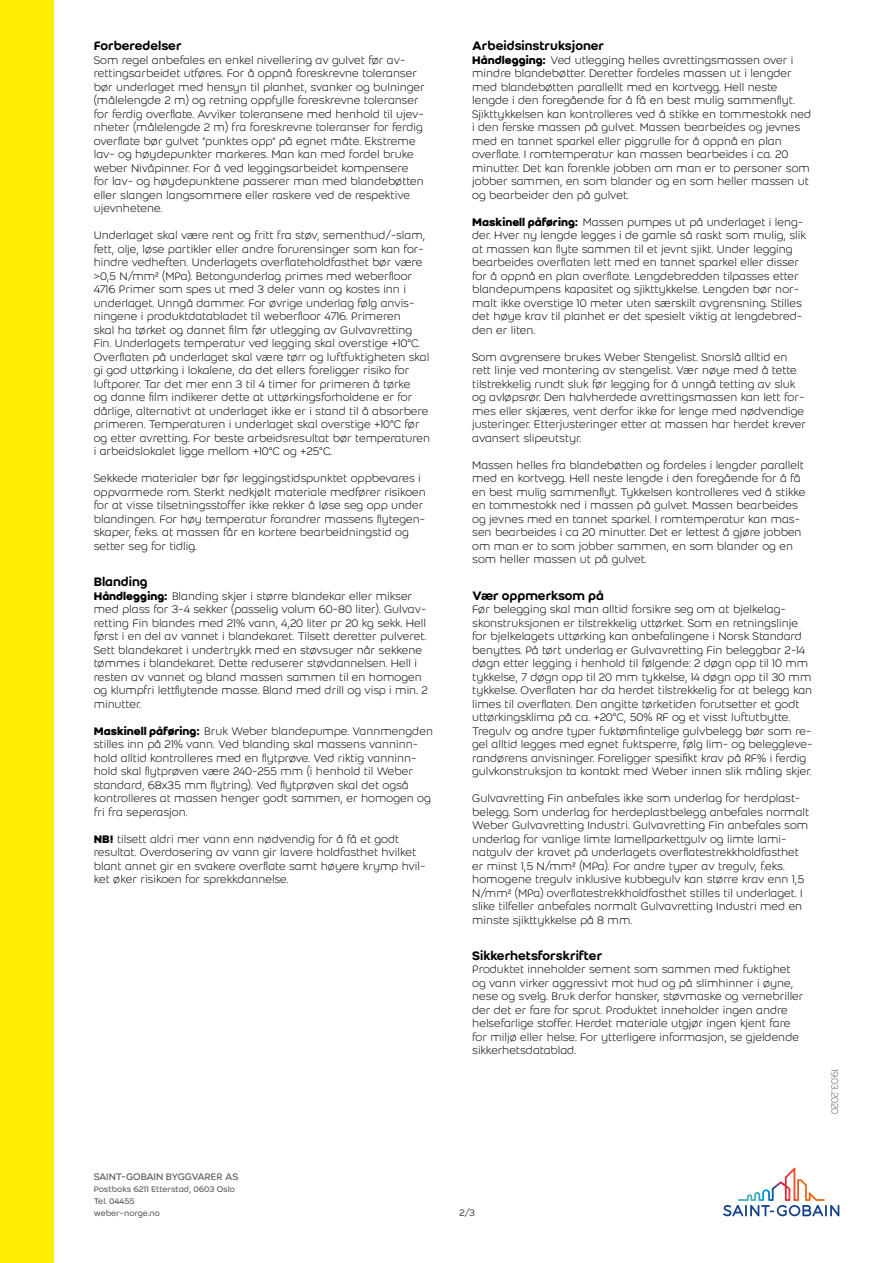
<style>
.page{position:relative;width:893px;height:1263px;background:#fff}
.page>*{position:absolute;margin:0;border:0;box-sizing:border-box;transform-origin:0 0}
.t1{font:500 13.5px "Weber";color:#000}
.t2{font:300 12px/13.5px "Weber";color:#000}
.t3{font:10.5px "Weber";letter-spacing:-.025em;color:#646363}
.t4{font:300 10.5px "Weber";letter-spacing:-.02em;color:#646363}
.t5{font:9px/12px "Weber";color:#646363}
.s1{font-weight:700}
</style>
<div class="page">
<div style="left:0;top:0;width:54px;height:1263px;background:#ffed00"></div>
<svg style="left:723px;top:1168px;width:116px;height:48px"></svg>
<p class="t1" style="left:94px;top:36px;width:89px">Forberedelser</p>
<p class="t2" style="left:94px;top:53px;width:332px">Som regel anbefales en enkel nivellering av gulvet før av&shy;rettingsarbeidet utføres. For å oppnå foreskrevne toleranser bør underlaget med hensyn til planhet, svanker og bulninger (målelengde 2 m) og retning oppfylle foreskrevne toleranser for ferdig overflate. Avviker toleransene med henhold til ujev&shy;nheter (målelengde 2 m) fra foreskrevne toleranser for ferdig overflate bør gulvet ”punktes opp” på egnet måte. Ekstreme lav- og høydepunkter markeres. Man kan med fordel bruke weber Nivåpinner. For å ved leggingsarbeidet kompensere for lav- og høydepunktene passerer man med blandebøtten eller slangen langsommere eller raskere ved de respektive ujevnhetene.</p>
<p class="t2" style="left:94px;top:228px;width:338px">Underlaget skal være rent og fritt fra støv, sementhud/-slam, fett, olje, løse partikler eller andre forurensinger som kan for&shy;hindre vedheften. Underlagets overflateholdfasthet bør være &gt;0,5 N/mm² (MPa). Betongunderlag primes med weberfloor 4716 Primer som spes ut med 3 deler vann og kostes inn i underlaget. Unngå dammer. For øvrige underlag følg anvis&shy;ningene i produktdatabladet til weberfloor 4716. Primeren<br>skal ha tørket og dannet film før utlegging av Gulvavretting Fin. Underlagets temperatur ved legging skal overstige +10°C.<br>Overflaten på underlaget skal være tørr og luftfuktigheten skal gi god uttørking i lokalene, da det ellers foreligger risiko for luftporer. Tar det mer enn 3 til 4 timer for primeren å tørke<br>og danne film indikerer dette at uttørkingsforholdene er for dårlige, alternativt at underlaget ikke er i stand til å absorbere primeren. Temperaturen i underlaget skal overstige +10°C før og etter avretting. For beste arbeidsresultat bør temperaturen i arbeidslokalet ligge mellom +10°C og +25°C.</p>
<p class="t2" style="left:94px;top:471px;width:334px">Sekkede materialer bør før leggingstidspunktet oppbevares i oppvarmede rom. Sterkt nedkjølt materiale medfører risikoen for at visse tilsetningsstoffer ikke rekker å løse seg opp under blandingen. For høy temperatur forandrer massens flytegen&shy;skaper, f.eks. at massen får en kortere bearbeidningstid og setter seg for tidlig.</p>
<p class="t1" style="left:94px;top:572px;width:56px">Blanding</p>
<p class="t2" style="left:94px;top:589px;width:335px"><span class="s1">Håndlegging:</span> Blanding skjer i større blandekar eller mikser med plass for 3-4 sekker (passelig volum 60-80 liter). Gulvav&shy;retting Fin blandes med 21% vann, 4,20 liter pr 20 kg sekk. Hell først i en del av vannet i blandekaret. Tilsett deretter pulveret.<br>Sett blandekaret i undertrykk med en støvsuger når sekkene tømmes i blandekaret. Dette reduserer støvdannelsen. Hell i resten av vannet og bland massen sammen til en homogen og klumpfri lettflytende masse. Bland med drill og visp i min. 2 minutter.</p>
<p class="t2" style="left:94px;top:724px;width:341px"><span class="s1">Maskinell påføring:</span> Bruk Weber blandepumpe. Vannmengden stilles inn på 21% vann. Ved blanding skal massens vanninn&shy;hold alltid kontrolleres med en flytprøve. Ved riktig vanninn&shy;hold skal flytprøven være 240-255 mm (i henhold til Weber standard, 68x35 mm flytring). Ved flytprøven skal det også kontrolleres at massen henger godt sammen, er homogen og fri fra seperasjon.</p>
<p class="t2" style="left:94px;top:832px;width:333px"><span class="s1">NB!</span> tilsett aldri mer vann enn nødvendig for å få et godt resultat. Overdosering av vann gir lavere holdfasthet hvilket blant annet gir en svakere overflate samt høyere krymp hvil&shy;ket øker risikoen for sprekkdannelse.</p>
<p class="t3" style="left:94px;top:1169px;width:146px">SAINT-GOBAIN BYGGVARER AS</p>
<p class="t5" style="left:94px;top:1183px;width:143px">Postboks 6211 Etterstad, 0603 Oslo<br>Tel. 04455<br>weber-norge.no</p>
<p class="t1" style="left:472px;top:36px;width:134px">Arbeidsinstruksjoner</p>
<p class="t2" style="left:472px;top:53px;width:341px"><span class="s1">Håndlegging:</span> Ved utlegging helles avrettingsmassen over i mindre blandebøtter. Deretter fordeles massen ut i lengder med blandebøtten parallellt med en kortvegg. Hell neste lengde i den foregående for å få en best mulig sammenflyt.<br>Sjikttykkelsen kan kontrolleres ved å stikke en tommestokk ned i den ferske massen på gulvet. Massen bearbeides og jevnes med en tannet sparkel eller piggrulle for å oppnå en plan overflate. I romtemperatur kan massen bearbeides i ca. 20 minutter. Det kan forenkle jobben om man er to personer som jobber sammen, en som blander og en som heller massen ut og bearbeider den på gulvet.</p>
<p class="t2" style="left:472px;top:215px;width:335px"><span class="s1">Maskinell påføring:</span> Massen pumpes ut på underlaget i leng&shy;der. Hver ny lengde legges i de gamle så raskt som mulig, slik at massen kan flyte sammen til et jevnt sjikt. Under legging bearbeides overflaten lett med en tannet sparkel eller disser for å oppnå en plan overflate. Lengdebredden tilpasses etter blandepumpens kapasitet og sjikttykkelse. Lengden bør nor&shy;malt ikke overstige 10 meter uten særskilt avgrensning. Stilles det høye krav til planhet er det spesielt viktig at lengdebred&shy;den er liten.</p>
<p class="t2" style="left:472px;top:350px;width:335px">Som avgrensere brukes Weber Stengelist. Snorslå alltid en rett linje ved montering av stengelist. Vær nøye med å tette tilstrekkelig rundt sluk før legging for å unngå tetting av sluk og avløpsrør. Den halvherdede avrettingsmassen kan lett for&shy;mes eller skjæres, vent derfor ikke for lenge med nødvendige justeringer. Etterjusteringer etter at massen har herdet krever avansert slipeutstyr.</p>
<p class="t2" style="left:472px;top:458px;width:335px">Massen helles fra blandebøtten og fordeles i lengder parallelt med en kortvegg. Hell neste lengde i den foregående for å få en best mulig sammenflyt. Tykkelsen kontrolleres ved å stikke en tommestokk ned i massen på gulvet. Massen bearbeides og jevnes med en tannet sparkel. I romtemperatur kan mas&shy;sen bearbeides i ca 20 minutter. Det er lettest å gjøre jobben om man er to som jobber sammen, en som blander og en som heller massen ut på gulvet.</p>
<p class="t1" style="left:472px;top:585px;width:133px">Vær oppmerksom på</p>
<p class="t2" style="left:472px;top:602px;width:342px">Før belegging skal man alltid forsikre seg om at bjelkelag&shy;skonstruksjonen er tilstrekkelig uttørket. Som en retningslinje for bjelkelagets uttørking kan anbefalingene i Norsk Standard benyttes. På tørt underlag er Gulvavretting Fin beleggbar 2-14 døgn etter legging i henhold til følgende: 2 døgn opp til 10 mm tykkelse, 7 døgn opp til 20 mm tykkelse, 14 døgn opp til 30 mm tykkelse. Overflaten har da herdet tilstrekkelig for at belegg kan limes til overflaten. Den angitte tørketiden forutsetter et godt uttørkingsklima på ca. +20°C, 50% RF og et visst luftutbytte.<br>Tregulv og andre typer fuktømfintelige gulvbelegg bør som re&shy;gel alltid legges med egnet fuktsperre, følg lim- og beleggleve&shy;randørens anvisninger. Foreligger spesifikt krav på RF% i ferdig gulvkonstruksjon ta kontakt med Weber innen slik måling skjer.</p>
<p class="t2" style="left:472px;top:791px;width:339px">Gulvavretting Fin anbefales ikke som underlag for herdplast&shy;belegg. Som underlag for herdeplastbelegg anbefales normalt Weber Gulvavretting Industri. Gulvavretting Fin anbefales som underlag for vanlige limte lamellparkettgulv og limte lami&shy;natgulv der kravet på underlagets overflatestrekkholdfasthet er minst 1,5 N/mm² (MPa). For andre typer av tregulv, f.eks. homogene tregulv inklusive kubbegulv kan større krav enn 1,5<br>N/mm² (MPa) overflatestrekkholdfasthet stilles til underlaget. I slike tilfeller anbefales normalt Gulvavretting Industri med en minste sjikttykkelse på 8 mm.</p>
<p class="t1" style="left:472px;top:946px;width:132px">Sikkerhetsforskrifter</p>
<p class="t2" style="left:472px;top:962px;width:333px">Produktet inneholder sement som sammen med fuktighet og vann virker aggressivt mot hud og på slimhinner i øyne, nese og svelg. Bruk derfor hansker, støvmaske og vernebriller der det er fare for sprut. Produktet inneholder ingen andre helsefarlige stoffer. Herdet materiale utgjør ingen kjent fare for miljø eller helse. For ytterligere informasjon, se gjeldende sikkerhetsdatablad.</p>
<p class="t4" style="left:842px;top:1068px;width:47px;rotate:90deg">19.03.2020</p>
<p class="t3" style="left:459px;top:1205px;width:17px">2/3</p>
</div>
